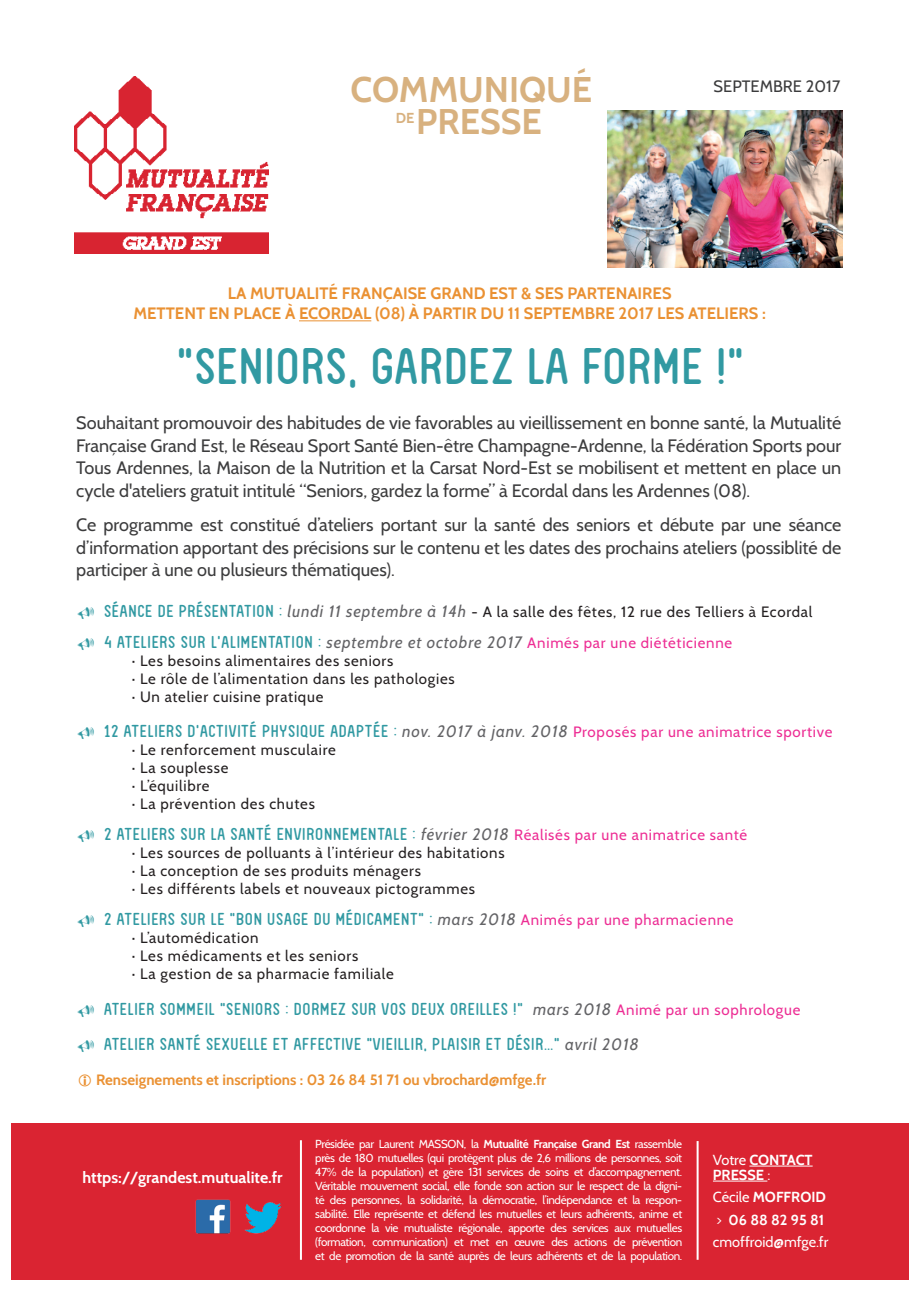
<style>
.page{position:relative;width:919px;height:1289px;background:#fff}
.page>*{position:absolute;margin:0;border:0;box-sizing:border-box;transform-origin:0 0}
.t1{font:49.05px "FV Almelo";letter-spacing:.025em;color:#3199a2}
.t2{font:700 35.7px/32px "Cabin";color:#d8b17f;text-align:center}
.t3{font:18px/22.5px "Cabin";color:#3c3c3d;text-align:justify}
.t4{font:16.5px/35.2px "FV Almelo";letter-spacing:.05em;color:#3199a2}
.t5{font:700 16.5px/19.8px "Cabin";color:#ea9133;text-align:center}
.t6{font:16.5px "Cabin";color:#3c3c3d}
.t7{font:700 16.05px "Cabin";color:#fff}
.t8{font:15px/18px "Cabin";letter-spacing:.05em;color:#231f20}
.t9{font:700 15px "Cabin";color:#ea9133}
.t10{font:14.55px/22.5px "Cabin";color:#fff}
.t11{font:700 14.55px/15px "Cabin";color:#fff}
.t12{font:700 14.4px "Cabin";color:#d8b17f}
.t13{font:11.7px/14px "Cabin";letter-spacing:-.03em;color:#fff;text-align:justify}
.s1{font-family:"FV Almelo";font-size:16.5px;color:#3199a2}
.s2{font-style:italic;font-size:16.5px;color:#636366}
.s3{font-family:"Cabin";font-style:italic;color:#636366}
.s4{font-family:"Cabin";font-size:15px;color:#ed2d94}
.s5{font-weight:700}
.s6{font-weight:400}
</style>
<div class="page">
<img style="left:607px;top:110px;width:235px;height:157px">
<hr style="left:299px;top:320px;width:72px;height:1px;background:#ea9133">
<img style="left:74px;top:76px;width:194px;height:178px">
<div style="left:11px;top:1123px;width:898px;height:156px;background:#da2432"></div>
<hr style="left:696px;top:1140px;width:2px;height:119px;background:#fff">
<hr style="left:749px;top:1165px;width:63px;height:1px;background:#fff">
<hr style="left:713px;top:1180px;width:54px;height:1px;background:#fff">
<img style="left:195px;top:1199px;width:36px;height:35px">
<img style="left:245px;top:1202px;width:37px;height:32px">
<hr style="left:300px;top:1140px;width:2px;height:119px;background:#fff">
<h2 class="t2" style="left:350px;top:74px;width:243px">COMMUNIQUÉ<br>PRESSE</h2>
<p class="t12" style="left:396px;top:109px;width:20px">DE</p>
<h3 class="t6" style="left:713px;top:76px;width:128px">SEPTEMBRE 2017</h3>
<h3 class="t5" style="left:133px;top:284px;width:633px">LA MUTUALITÉ FRANÇAISE GRAND EST &amp; SES PARTENAIRES<br>METTENT EN PLACE À ECORDAL (08) À PARTIR DU 11 SEPTEMBRE 2017 LES ATELIERS :</h3>
<h1 class="t1" style="left:177px;top:336px;width:568px">"SENIORS, GARDEZ LA FORME !"</h1>
<p class="t3" style="left:76px;top:411px;width:766px">Souhaitant promouvoir des habitudes de vie favorables au vieillissement en bonne santé, la Mutualité Française Grand Est, le Réseau Sport Santé Bien-être Champagne-Ardenne, la Fédération Sports pour Tous Ardennes, la Maison de la Nutrition et la Carsat Nord-Est se mobilisent et mettent en place un cycle d'ateliers gratuit intitulé “Seniors, gardez la forme” à Ecordal dans les Ardennes (08).</p>
<p class="t3" style="left:76px;top:513px;width:766px">Ce programme est constitué d’ateliers portant sur la santé des seniors et débute par une séance d’information apportant des précisions sur le contenu et les dates des prochains ateliers (possiblité de participer à une ou plusieurs thématiques).</p>
<p class="t8" style="left:104px;top:602px;width:709px"><span class="s1">SÉANCE DE PRÉSENTATION :</span> <span class="s2">lundi 11 septembre à 14h</span> - A la salle des fêtes, 12 rue des Telliers à Ecordal</p>
<h3 class="t4" style="left:104px;top:623px;width:629px">4 ATELIERS SUR L’ALIMENTATION : <span class="s3">septembre et octobre 2017</span> <span class="s4">Animés par une diététicienne</span></h3>
<p class="t8" style="left:132px;top:651px;width:324px">· Les besoins alimentaires des seniors<br>· Le rôle de l’alimentation dans les pathologies · Un atelier cuisine pratique</p>
<h3 class="t4" style="left:104px;top:712px;width:729px">12 ATELIERS D’ACTIVITÉ PHYSIQUE ADAPTÉE»: <span class="s3">nov. 2017 à janv. 2018</span> <span class="s4">Proposés par une animatrice sportive</span></h3>
<p class="t8" style="left:132px;top:740px;width:205px">· Le renforcement musculaire · La souplesse<br>· L’équilibre<br>· La prévention des chutes</p>
<h3 class="t4" style="left:104px;top:815px;width:644px">2 ATELIERS SUR LA SANTÉ ENVIRONNEMENTALE : <span class="s3">février 2018</span> <span class="s4">Réalisés par une animatrice santé</span></h3>
<p class="t8" style="left:132px;top:844px;width:374px">· Les sources de polluants à l’intérieur des habitations · La conception de ses produits ménagers<br>· Les différents labels et nouveaux pictogrammes</p>
<h3 class="t4" style="left:104px;top:900px;width:631px">2 ATELIERS SUR LE "BON USAGE DU MÉDICAMENT" : <span class="s3">mars 2018</span> <span class="s4">Animés par une pharmacienne</span></h3>
<p class="t8" style="left:132px;top:929px;width:263px">· L’automédication<br>· Les médicaments et les seniors<br>· La gestion de sa pharmacie familiale</p>
<h3 class="t4" style="left:104px;top:990px;width:698px">ATELIER SOMMEIL "SENIORS : DORMEZ SUR VOS DEUX OREILLES !"» <span class="s3">mars 2018</span> <span class="s4">Animé par un sophrologue<br></span>ATELIER SANTÉ SEXUELLE ET AFFECTIVE "VIEILLIR, PLAISIR ET DÉSIR…" <span class="s3">avril 2018</span></h3>
<p class="t9" style="left:96px;top:1070px;width:451px">Renseignements et inscriptions : 03 26 84 51 71 ou vbrochard@mfge.fr</p>
<h3 class="t7" style="left:82px;top:1167px;width:202px">https://grandest.mutualite.fr</h3>
<p class="t13" style="left:315px;top:1137px;width:368px">Présidée par Laurent MASSON, la <span class="s5">Mutualité Française Grand Est</span> rassemble près de 180 mutuelles (qui protègent plus de 2,6 millions de personnes, soit 47% de la population) et gère 131 services de soins et d’accompagnement.<br>Véritable mouvement social, elle fonde son action sur le respect de la digni&shy;té des personnes, la solidarité, la démocratie, l’indépendance et la respon&shy;sabilité. Elle représente et défend les mutuelles et leurs adhérents, anime et coordonne la vie mutualiste régionale, apporte des services aux mutuelles (formation, communication) et met en œuvre des actions de prévention et de promotion de la santé auprès de leurs adhérents et de la population.</p>
<p class="t11" style="left:713px;top:1151px;width:101px"><span class="s6">Votre</span> CONTACT<br>PRESSE <span class="s6">:</span></p>
<p class="t10" style="left:713px;top:1185px;width:117px">Cécile <span class="s5">MOFFROID </span>&gt; <span class="s5">06 88 82 95 81 </span>cmoffroid@mfge.fr</p>
</div>
